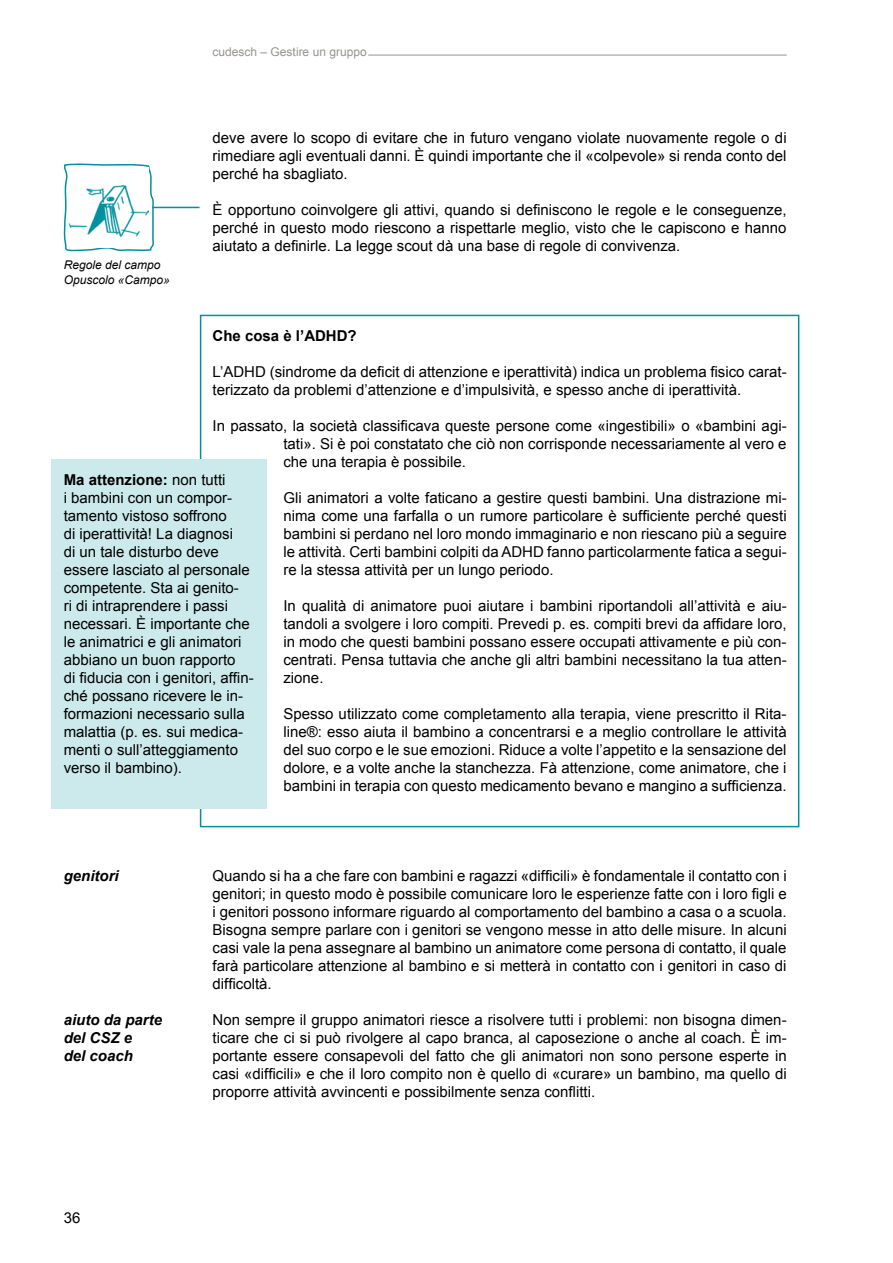
<style>
.page{position:relative;width:893px;height:1263px;background:#fff}
.page>*{position:absolute;margin:0;border:0;box-sizing:border-box;transform-origin:0 0}
.t1{font:15px/18px "Arial";color:#000;text-align:justify}
.t2{font:italic 700 15px/18px "Arial";color:#000}
.t3{font:700 15px "Arial";color:#000}
.t4{font:italic 12px/15px "Arial";color:#000}
.t5{font:12px "Arial";color:#959391}
.s1{font-weight:700}
</style>
<div class="page">
<hr style="left:368px;top:55px;width:419px;height:1px;background:#959391">
<svg style="left:63px;top:163px;width:92px;height:89px"></svg>
<img style="left:68px;top:167px;width:80px;height:80px">
<hr style="left:152px;top:207px;width:48px;height:1px;background:#00919f">
<div style="left:51px;top:459px;width:215px;height:350px;background:#cce9ec"></div>
<p class="t5" style="left:213px;top:43px;width:156px">cudesch – Gestire un gruppo</p>
<p class="t4" style="left:64px;top:257px;width:108px">Regole del campo<br>Opuscolo «Campo»</p>
<p class="t1" style="left:213px;top:129px;width:575px">deve avere lo scopo di evitare che in futuro vengano violate nuovamente regole o di rimediare agli eventuali danni. È quindi importante che il «colpevole» si renda conto del perché ha sbagliato.</p>
<p class="t1" style="left:213px;top:201px;width:575px">È opportuno coinvolgere gli attivi, quando si definiscono le regole e le conseguenze, perché in questo modo riescono a rispettarle meglio, visto che le capiscono e hanno aiutato a definirle. La legge scout dà una base di regole di convivenza.</p>
<p class="t3" style="left:213px;top:326px;width:146px">Che cosa è l’ADHD?</p>
<p class="t1" style="left:213px;top:363px;width:576px">L’ADHD (sindrome da deficit di attenzione e iperattività) indica un problema fisico carat&shy;terizzato da problemi d’attenzione e d’impulsività, e spesso anche di iperattività.</p>
<p class="t1" style="left:283px;top:417px;width:505px;text-indent:-71px">In passato, la società classificava queste persone come «ingestibili» o «bambini agi&shy;tati». Si è poi constatato che ciò non corrisponde necessariamente al vero e che una terapia è possibile.</p>
<p class="t1" style="left:283px;top:489px;width:505px">Gli animatori a volte faticano a gestire questi bambini. Una distrazione mi&shy;nima come una farfalla o un rumore particolare è sufficiente perché questi bambini si perdano nel loro mondo immaginario e non riescano più a seguire le attività. Certi bambini colpiti da ADHD fanno particolarmente fatica a segui&shy;re la stessa attività per un lungo periodo.</p>
<p class="t1" style="left:283px;top:597px;width:505px">In qualità di animatore puoi aiutare i bambini riportandoli all’attività e aiu&shy;tandoli a svolgere i loro compiti. Prevedi p. es. compiti brevi da affidare loro, in modo che questi bambini possano essere occupati attivamente e più con&shy;centrati. Pensa tuttavia che anche gli altri bambini necessitano la tua atten&shy;zione.</p>
<p class="t1" style="left:283px;top:705px;width:505px">Spesso utilizzato come completamento alla terapia, viene prescritto il Rita&shy;line®: esso aiuta il bambino a concentrarsi e a meglio controllare le attività del suo corpo e le sue emozioni. Riduce a volte l’appetito e la sensazione del dolore, e a volte anche la stanchezza. Fà attenzione, come animatore, che i bambini in terapia con questo medicamento bevano e mangino a sufficienza.</p>
<p class="t1" style="left:64px;top:471px;width:191px;text-align:left"><span class="s1">Ma attenzione:</span> non tutti<br>i bambini con un compor&shy;tamento vistoso soffrono<br>di iperattività! La diagnosi<br>di un tale disturbo deve essere lasciato al personale competente. Sta ai genito-<br>ri di intraprendere i passi necessari. È importante che le animatrici e gli animatori abbiano un buon rapporto<br>di fiducia con i genitori, affin&shy;ché possano ricevere le in&shy;formazioni necessario sulla malattia (p. es. sui medica&shy;menti o sull’atteggiamento verso il bambino).</p>
<p class="t2" style="left:64px;top:868px;width:57px">genitori</p>
<p class="t2" style="left:64px;top:1012px;width:100px">aiuto da parte del CSZ e<br>del coach</p>
<p class="t1" style="left:64px;top:1209px;width:18px">36</p>
<p class="t1" style="left:213px;top:867px;width:576px">Quando si ha a che fare con bambini e ragazzi «difficili» è fondamentale il contatto con i genitori; in questo modo è possibile comunicare loro le esperienze fatte con i loro figli e i genitori possono informare riguardo al comportamento del bambino a casa o a scuola.<br>Bisogna sempre parlare con i genitori se vengono messe in atto delle misure. In alcuni casi vale la pena assegnare al bambino un animatore come persona di contatto, il quale farà particolare attenzione al bambino e si metterà in contatto con i genitori in caso di difficoltà.</p>
<p class="t1" style="left:213px;top:1011px;width:576px">Non sempre il gruppo animatori riesce a risolvere tutti i problemi: non bisogna dimen&shy;ticare che ci si può rivolgere al capo branca, al caposezione o anche al coach. È im&shy;portante essere consapevoli del fatto che gli animatori non sono persone esperte in casi «difficili» e che il loro compito non è quello di «curare» un bambino, ma quello di proporre attività avvincenti e possibilmente senza conflitti.</p>
</div>
